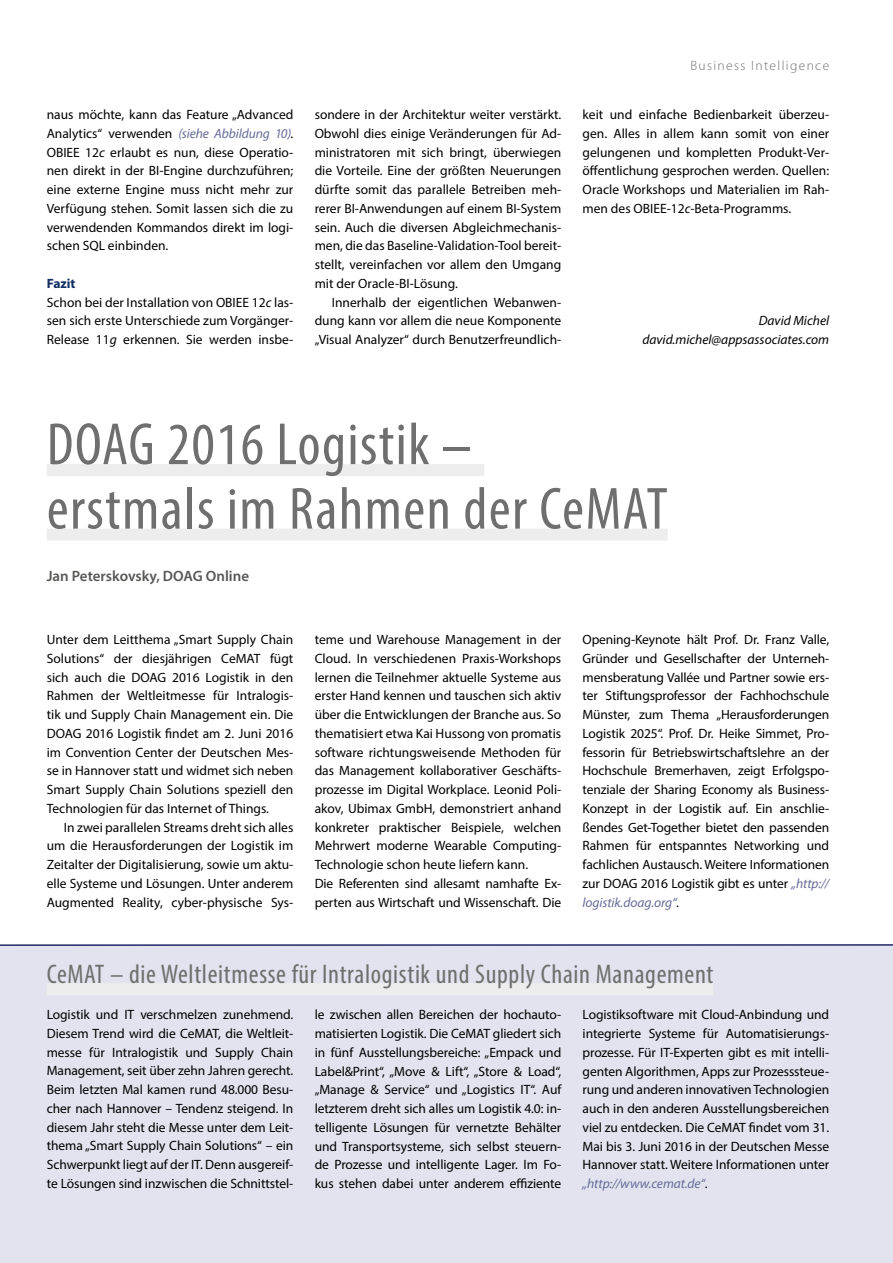
<style>
.page{position:relative;width:893px;height:1263px;background:#fff}
.page>*{position:absolute;margin:0;border:0;box-sizing:border-box;transform-origin:0 0}
.t1{font:condensed 60px/64.5px "Myriad Pro";letter-spacing:.025em;color:#706f6f}
.t2{font:condensed 27px "Myriad Pro";letter-spacing:.025em;color:#706f6f}
.t3{font:600 15px "Myriad Pro";color:#575756}
.t4{font:13.5px/18.8px "Myriad Pro";color:#000;text-align:justify}
.t5{font:italic 13.5px/18.8px "Myriad Pro";color:#000;text-align:right}
.t6{font:300 13.5px "Myriad Pro";letter-spacing:.1em;color:#706f6f}
.s1{font-style:italic;color:#656c98}
.s2{font-style:italic}
.s3{font-weight:700;color:#112d63}
</style>
<div class="page">
<div style="left:0;top:946px;width:893px;height:317px;background:#e2e3ee"></div>
<hr style="left:0;top:944px;width:893px;height:2px;background:#202967">
<div style="left:47px;top:464px;width:437px;height:12px;background:#ededed"></div>
<div style="left:47px;top:529px;width:621px;height:12px;background:#ededed"></div>
<div style="left:47px;top:983px;width:666px;height:12px;background:#ededed"></div>
<p class="t4" style="left:47px;top:105px;width:248px">naus möchte, kann das Feature „Advanced Analytics“ verwenden <span class="s1">(siehe Abbildung 10)</span>.<br>OBIEE 12<span class="s2">c</span> erlaubt es nun, diese Operatio&shy;nen direkt in der BI-Engine durchzuführen; eine externe Engine muss nicht mehr zur Verfügung stehen. Somit lassen sich die zu verwendenden Kommandos direkt im logi&shy;schen SQL einbinden.</p>
<p class="t4" style="left:47px;top:274px;width:248px;text-align:left"><span class="s3">Fazit<br></span>Schon bei der Installation von OBIEE 12<span class="s2">c</span> las&shy;sen sich erste Unterschiede zum Vorgänger-Release 11<span class="s2">g</span> erkennen. Sie werden insbe-</p>
<p class="t4" style="left:315px;top:105px;width:248px">sondere in der Architektur weiter verstärkt.<br>Obwohl dies einige Veränderungen für Ad&shy;ministratoren mit sich bringt, überwiegen die Vorteile. Eine der größten Neuerungen dürfte somit das parallele Betreiben meh&shy;rerer BI-Anwendungen auf einem BI-System sein. Auch die diversen Abgleichmechanis&shy;men, die das Baseline-Validation-Tool bereit&shy;stellt, vereinfachen vor allem den Umgang mit der Oracle-BI-Lösung.</p>
<p class="t4" style="left:315px;top:292px;width:248px;text-indent:17px">Innerhalb der eigentlichen Webanwen&shy;dung kann vor allem die neue Komponente „Visual Analyzer“ durch Benutzerfreundlich-</p>
<p class="t6" style="left:690px;top:58px;width:140px">Business Intelligence</p>
<p class="t4" style="left:583px;top:105px;width:248px">keit und einfache Bedienbarkeit überzeu&shy;gen. Alles in allem kann somit von einer gelungenen und kompletten Produkt-Ver&shy;öffentlichung gesprochen werden. Quellen:<br>Oracle Workshops und Materialien im Rah&shy;men des OBIEE-12<span class="s2">c</span>-Beta-Programms.</p>
<p class="t5" style="left:642px;top:311px;width:188px">David Michel david.michel@appsassociates.com</p>
<h1 class="t1" style="left:47px;top:411px;width:622px">DOAG 2016 Logistik –<br>erstmals im Rahmen der CeMAT</h1>
<p class="t3" style="left:47px;top:567px;width:204px">Jan Peterskovsky, DOAG Online</p>
<p class="t4" style="left:47px;top:630px;width:248px">Unter dem Leitthema „Smart Supply Chain Solutions“ der diesjährigen CeMAT fügt sich auch die DOAG 2016 Logistik in den Rahmen der Weltleitmesse für Intralogis&shy;tik und Supply Chain Management ein. Die DOAG 2016 Logistik findet am 2. Juni 2016 im Convention Center der Deutschen Mes&shy;se in Hannover statt und widmet sich neben Smart Supply Chain Solutions speziell den Technologien für das Internet of Things.</p>
<p class="t4" style="left:47px;top:817px;width:248px;text-indent:17px">In zwei parallelen Streams dreht sich alles um die Herausforderungen der Logistik im Zeitalter der Digitalisierung, sowie um aktu&shy;elle Systeme und Lösungen. Unter anderem Augmented Reality, cyber-physische Sys-</p>
<p class="t4" style="left:315px;top:630px;width:248px;text-align:left">teme und Warehouse Management in der Cloud. In verschiedenen Praxis-Workshops lernen die Teilnehmer aktuelle Systeme aus erster Hand kennen und tauschen sich aktiv über die Entwicklungen der Branche aus. So thematisiert etwa Kai Hussong von promatis software richtungsweisende Methoden für das Management kollaborativer Geschäfts&shy;prozesse im Digital Workplace. Leonid Poli&shy;akov, Ubimax GmbH, demonstriert anhand konkreter praktischer Beispiele, welchen Mehrwert moderne Wearable Computing-Technologie schon heute liefern kann.<br>Die Referenten sind allesamt namhafte Ex&shy;perten aus Wirtschaft und Wissenschaft. Die</p>
<p class="t4" style="left:583px;top:630px;width:248px">Opening-Keynote hält Prof. Dr. Franz Valle, Gründer und Gesellschafter der Unterneh&shy;mensberatung Vallée und Partner sowie ers&shy;ter Stiftungsprofessor der Fachhochschule Münster, zum Thema „Herausforderungen Logistik 2025“. Prof. Dr. Heike Simmet, Pro&shy;fessorin für Betriebswirtschaftslehre an der Hochschule Bremerhaven, zeigt Erfolgspo&shy;tenziale der Sharing Economy als Business-Konzept in der Logistik auf. Ein anschlie&shy;ßendes Get-Together bietet den passenden Rahmen für entspanntes Networking und fachlichen Austausch. Weitere Informationen zur DOAG 2016 Logistik gibt es unter <span class="s1">„http:// logistik.doag.org“</span>.</p>
<h2 class="t2" style="left:47px;top:958px;width:668px">CeMAT – die Weltleitmesse für Intralogistik und Supply Chain Management</h2>
<p class="t4" style="left:47px;top:1005px;width:248px">Logistik und IT verschmelzen zunehmend.<br>Diesem Trend wird die CeMAT, die Weltleit&shy;messe für Intralogistik und Supply Chain Management, seit über zehn Jahren gerecht.<br>Beim letzten Mal kamen rund 48.000 Besu&shy;cher nach Hannover – Tendenz steigend. In diesem Jahr steht die Messe unter dem Leit&shy;thema „Smart Supply Chain Solutions“ – ein Schwerpunkt liegt auf der IT. Denn ausgereif&shy;te Lösungen sind inzwischen die Schnittstel-</p>
<p class="t4" style="left:315px;top:1005px;width:248px">le zwischen allen Bereichen der hochauto&shy;matisierten Logistik. Die CeMAT gliedert sich in fünf Ausstellungsbereiche: „Empack und Label&amp;Print“, „Move &amp; Lift“, „Store &amp; Load“, „Manage &amp; Service“ und „Logistics IT“. Auf letzterem dreht sich alles um Logistik 4.0: in&shy;telligente Lösungen für vernetzte Behälter und Transportsysteme, sich selbst steuern&shy;de Prozesse und intelligente Lager. Im Fo&shy;kus stehen dabei unter anderem effiziente</p>
<p class="t4" style="left:583px;top:1005px;width:248px">Logistiksoftware mit Cloud-Anbindung und integrierte Systeme für Automatisierungs&shy;prozesse. Für IT-Experten gibt es mit intelli&shy;genten Algorithmen, Apps zur Prozesssteue&shy;rung und anderen innovativen Technologien auch in den anderen Ausstellungsbereichen viel zu entdecken. Die CeMAT findet vom 31.<br>Mai bis 3. Juni 2016 in der Deutschen Messe Hannover statt. Weitere Informationen unter <span class="s1">„http://www.cemat.de“</span>.</p>
</div>
